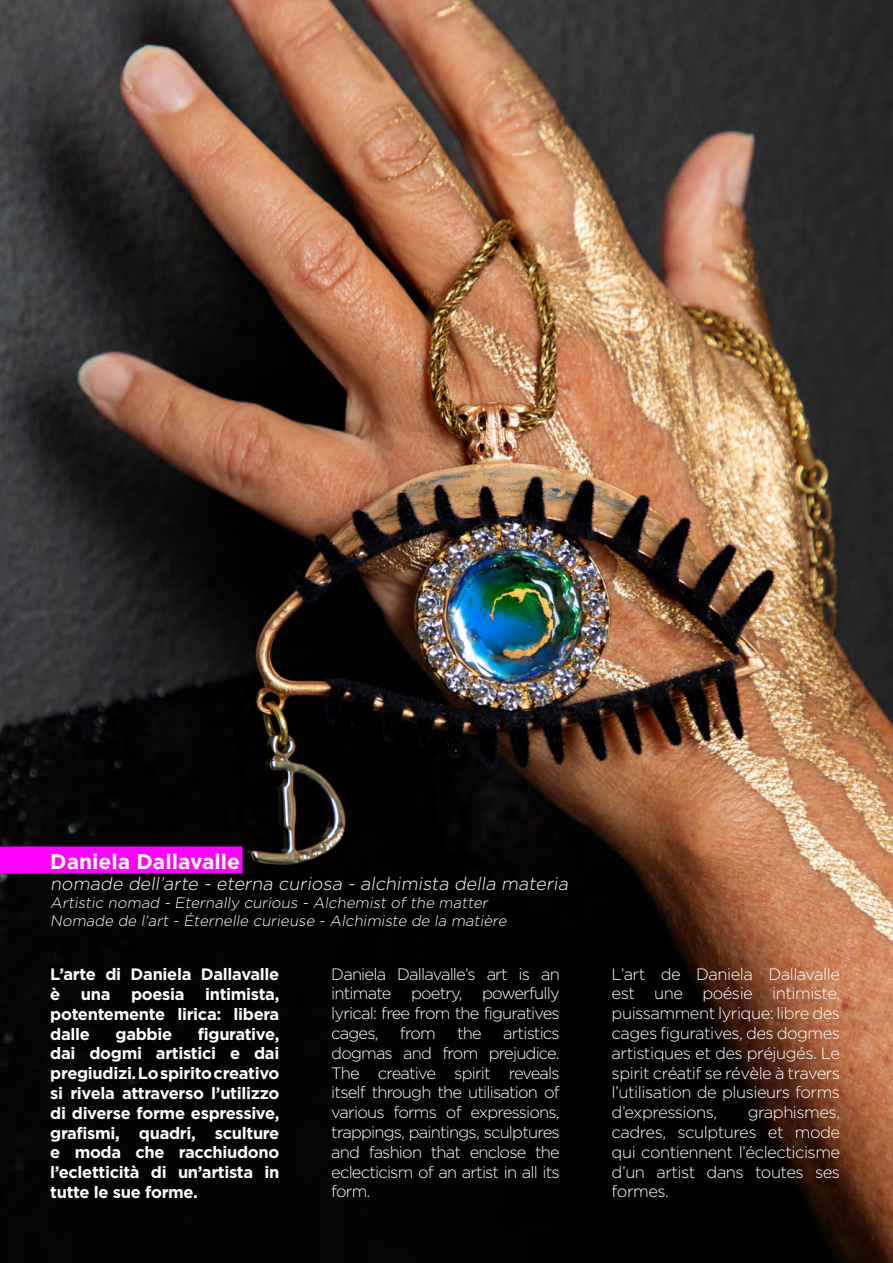
<style>
.page{position:relative;width:893px;height:1263px;background:#fff}
.page>*{position:absolute;margin:0;border:0;box-sizing:border-box;transform-origin:0 0}
.t1{font:700 21px "Gotham";color:#fff}
.t2{font:italic 300 18px "Gotham";color:#fff}
.t3{font:300 16.5px/19.8px "Gotham";letter-spacing:-.05em;color:#fff;text-align:justify}
.t4{font:700 16.5px/19.8px "Gotham";letter-spacing:-.02em;color:#fff;text-align:justify}
.t5{font:italic 300 15px/18px "Gotham";color:#fff}
</style>
<div class="page">
<img style="left:0;top:0;width:893px;height:1263px">
<div style="left:0;top:846px;width:242px;height:27px;background:#f0f"></div>
<p class="t1" style="left:50px;top:849px;width:191px">Daniela Dallavalle</p>
<p class="t2" style="left:50px;top:874px;width:522px">nomade dell’arte - eterna curiosa - alchimista della materia</p>
<p class="t5" style="left:50px;top:894px;width:460px">Artistic nomad - Eternally curious - Alchemist of the matter<br>Nomade de l’art - Éternelle curieuse - Alchimiste de la matière</p>
<p class="t4" style="left:50px;top:964px;width:231px">L’arte di Daniela Dallavalle è una poesia intimista, potentemente lirica: libera dalle</p>
<p class="t4" style="left:50px;top:1023px;width:231px;text-indent:148px">figurative, dai dogmi artistici e dai pregiudizi. Lo spirito creativo si rivela attraverso l’utilizzo di diverse forme espressive, grafismi, quadri, sculture e moda che racchiudono l’ecletticità di un’artista in tutte le sue forme.</p>
<p class="t4" style="left:116px;top:1023px;width:58px">gabbie</p>
<p class="t3" style="left:331px;top:964px;width:230px">Daniela Dallavalle’s art is an intimate poetry, powerfully lyrical: free from the figuratives cages,</p>
<p class="t3" style="left:400px;top:1023px;width:37px">from</p>
<p class="t3" style="left:457px;top:1023px;width:26px">the</p>
<p class="t3" style="left:331px;top:1023px;width:230px;text-indent:172px">artistics dogmas and from prejudice.<br>The creative spirit reveals itself through the utilisation of various forms of expressions, trappings, paintings, sculptures and fashion that enclose the eclecticism of an artist in all its form.</p>
<p class="t3" style="left:612px;top:964px;width:230px">L’art de Daniela Dallavalle est une poésie intimiste, puissamment lyrique: libre des cages figuratives, des dogmes artistiques et des préjugés. Le spirit créatif se révèle à travers l’utilisation de plusieurs forms d’expressions,</p>
<p class="t3" style="left:612px;top:1102px;width:230px;text-indent:136px">graphismes, cadres, sculptures et mode qui contiennent l’éclecticisme d’un artist dans toutes ses formes.</p>
</div>
